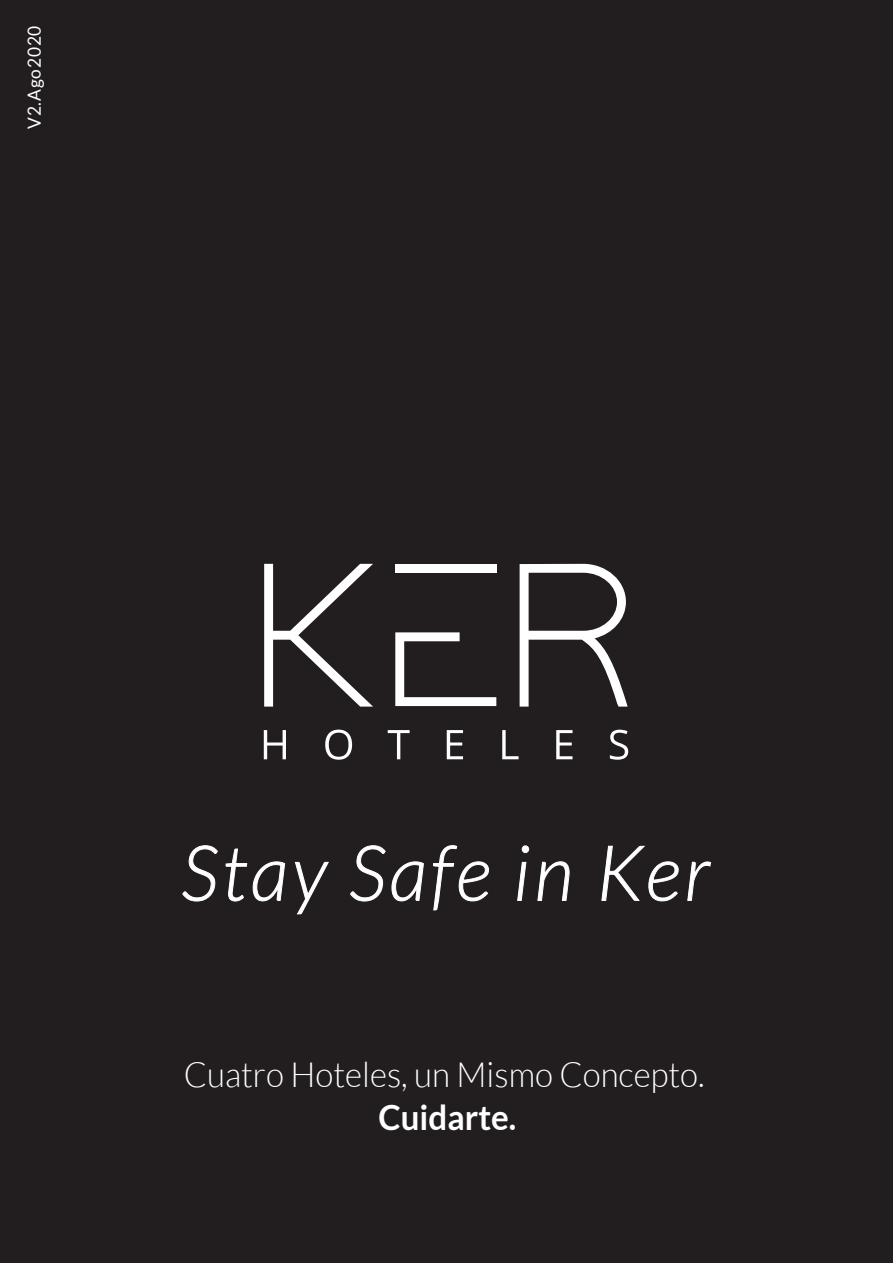
<style>
.page{position:relative;width:893px;height:1263px;background:#221e1f}
.page>*{position:absolute;margin:0;border:0;box-sizing:border-box;transform-origin:0 0}
.t1{font:italic 300 76.5px "Lato";letter-spacing:.05em;color:#fff}
.t2{font:300 34.8px "Lato";color:#fff;scale:.95 1}
.t3{font:700 34.8px "Lato";color:#fff;scale:.95 1}
.t4{font:18.15px "Lato";letter-spacing:.05em;color:#fff;scale:.95 1}
</style>
<div class="page">
<div style="left:395px;top:564px;width:101px;height:9px;background:#fff"></div>
<svg style="left:264px;top:564px;width:109px;height:143px"></svg>
<svg style="left:395px;top:632px;width:101px;height:74px"></svg>
<svg style="left:264px;top:730px;width:22px;height:29px"></svg>
<svg style="left:325px;top:730px;width:27px;height:30px"></svg>
<svg style="left:388px;top:730px;width:22px;height:29px"></svg>
<svg style="left:447px;top:730px;width:16px;height:29px"></svg>
<svg style="left:502px;top:730px;width:17px;height:29px"></svg>
<svg style="left:556px;top:730px;width:16px;height:29px"></svg>
<svg style="left:610px;top:730px;width:18px;height:30px"></svg>
<svg style="left:520px;top:564px;width:108px;height:143px"></svg>
<svg style="left:182px;top:845px;width:36px;height:56px"></svg>
<svg style="left:226px;top:848px;width:21px;height:53px"></svg>
<svg style="left:253px;top:861px;width:32px;height:40px"></svg>
<svg style="left:295px;top:862px;width:34px;height:52px"></svg>
<svg style="left:350px;top:845px;width:36px;height:56px"></svg>
<svg style="left:392px;top:861px;width:32px;height:40px"></svg>
<svg style="left:433px;top:845px;width:56px;height:65px"></svg>
<svg style="left:517px;top:845px;width:12px;height:56px"></svg>
<svg style="left:537px;top:861px;width:32px;height:40px"></svg>
<svg style="left:601px;top:846px;width:78px;height:55px"></svg>
<svg style="left:687px;top:861px;width:24px;height:40px"></svg>
<p class="t4" style="left:24px;top:129px;width:110px;rotate:-90deg">V2.Ago2020</p>
<h1 class="t1" style="left:181px;top:832px;width:530px">Stay Safe in Ker</h1>
<p class="t2" style="left:184px;top:1055px;width:550px">Cuatro Hoteles, un Mismo Concepto.</p>
<p class="t3" style="left:379px;top:1097px;width:147px">Cuidarte.</p>
</div>
